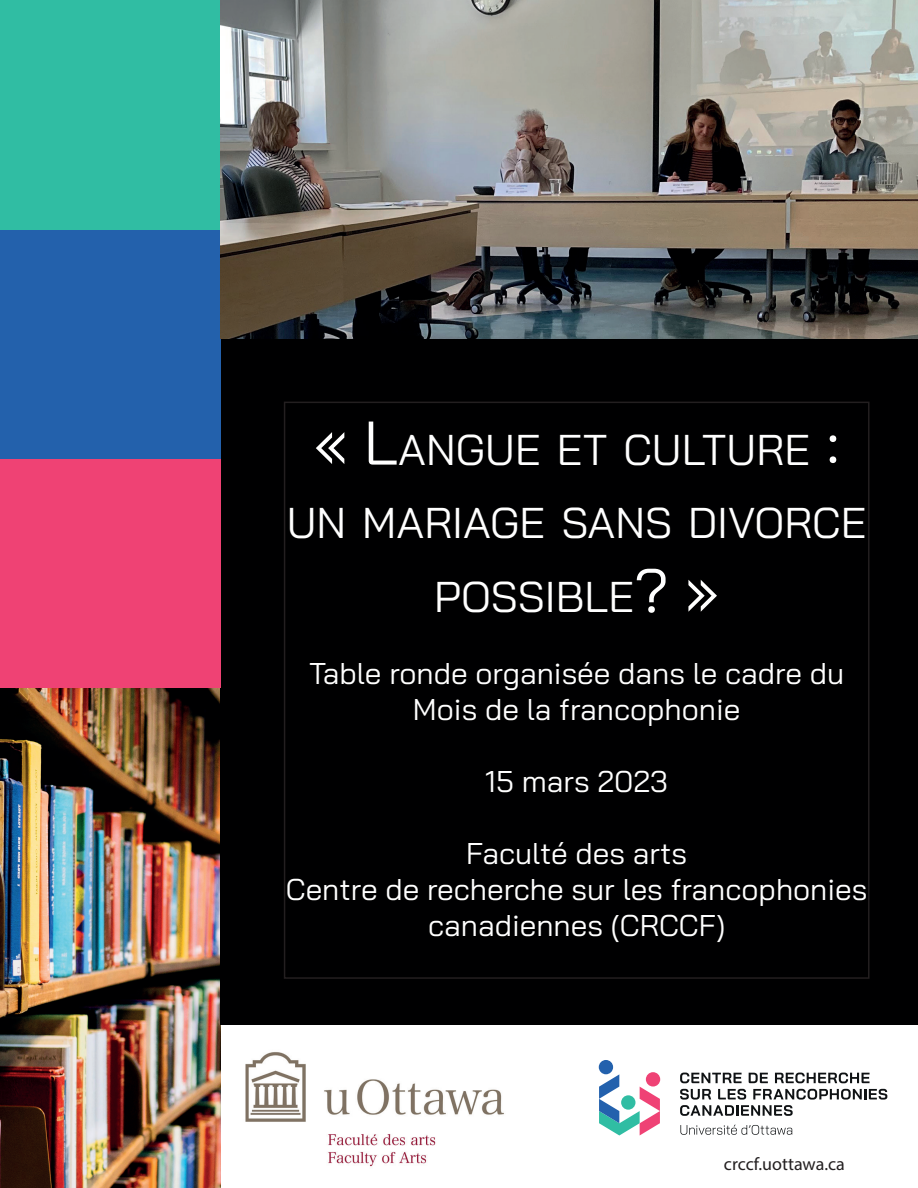
<style>
.page{position:relative;width:918px;height:1188px;background:#fff}
.page>*{position:absolute;margin:0;border:0;box-sizing:border-box;transform-origin:0 0}
.t1{font:43.05px/73.8px "Bai Jamjuree";color:#fff;text-align:center}
.t2{font:30px/36px "Bai Jamjuree";color:#fff;text-align:center}
.t3{font:18px "Myriad Pro";color:#231f20}
.s1{font-size:61.5px}
</style>
<div class="page">
<img style="left:0;top:687px;width:221px;height:501px">
<svg style="left:646px;top:1072px;width:14px;height:15px"></svg>
<svg style="left:599px;top:1074px;width:61px;height:61px"></svg>
<div style="left:599px;top:1060px;width:14px;height:14px;background:#2361ad;border-radius:50%"></div>
<div style="left:621px;top:1095px;width:14px;height:15px;background:#30bda3;border-radius:50%"></div>
<svg style="left:680px;top:1073px;width:62px;height:10px"></svg>
<svg style="left:749px;top:1073px;width:19px;height:10px"></svg>
<svg style="left:775px;top:1073px;width:95px;height:10px"></svg>
<svg style="left:680px;top:1089px;width:207px;height:27px"></svg>
<svg style="left:680px;top:1125px;width:112px;height:10px"></svg>
<div style="left:221px;top:337px;width:697px;height:687px;background:#000001"></div>
<img style="left:245px;top:1052px;width:259px;height:115px">
<div style="left:0;top:458px;width:221px;height:229px;background:#ef4274"></div>
<div style="left:0;top:229px;width:221px;height:229px;background:#2361ac"></div>
<div style="left:0;top:0;width:221px;height:229px;background:#30bda3"></div>
<div style="left:284px;top:402px;width:586px;height:577px;border:2px solid #231f20"></div>
<img style="left:221px;top:0;width:697px;height:339px">
<h1 class="t1" style="left:287px;top:412px;width:581px"><span class="s1">« L</span>ANGUE ET CULTURE <span class="s1">:<br></span>UN MARIAGE SANS DIVORCE<br>POSSIBLE<span class="s1">? »</span></h1>
<p class="t2" style="left:309px;top:655px;width:537px">Table ronde organisée dans le cadre du<br>Mois de la francophonie</p>
<p class="t2" style="left:485px;top:763px;width:184px">15 mars 2023</p>
<p class="t2" style="left:286px;top:835px;width:583px">Faculté des arts<br>Centre de recherche sur les francophonies canadiennes (CRCCF)</p>
<p class="t3" style="left:724px;top:1152px;width:123px">crccf.uottawa.ca</p>
</div>
